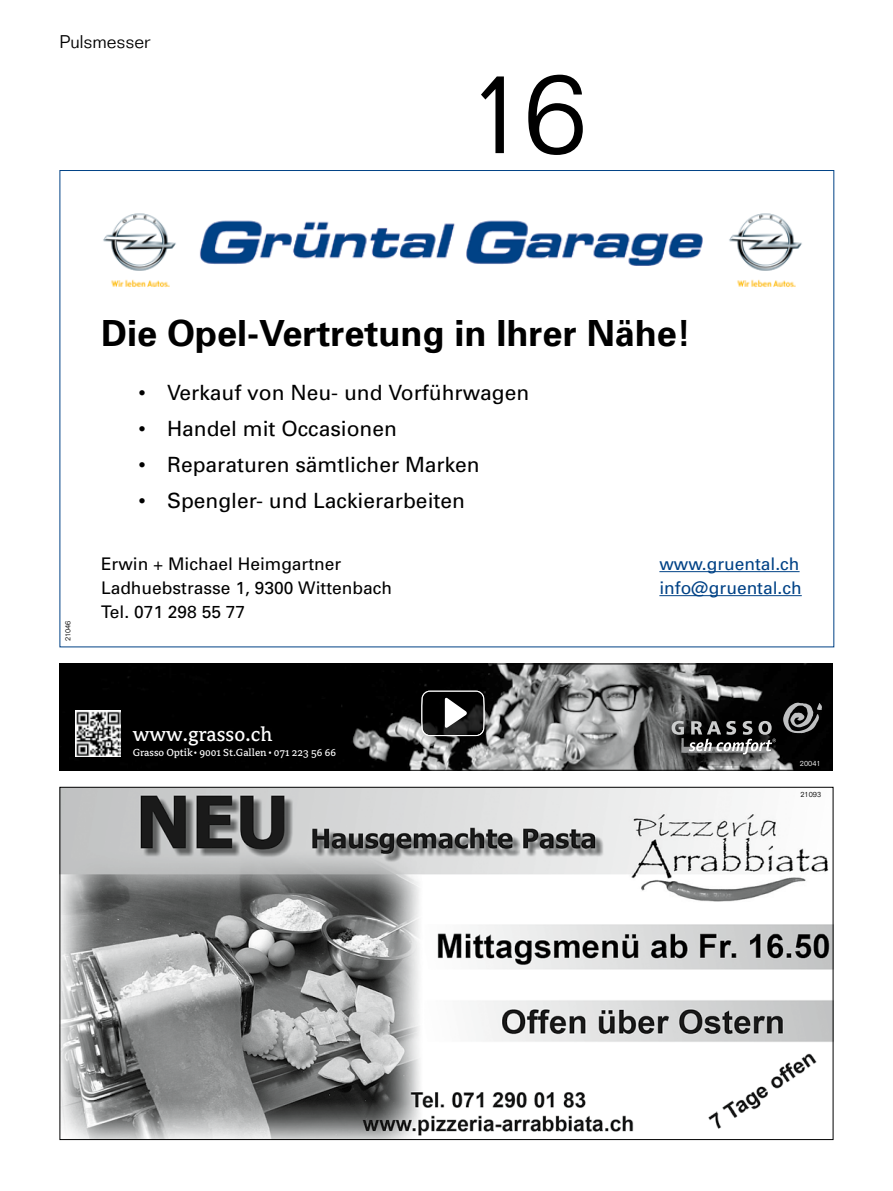
<style>
.page{position:relative;width:893px;height:1191px;background:#fff}
.page>*{position:absolute;margin:0;border:0;box-sizing:border-box;transform-origin:0 0}
.t1{font:300 114px "Folio";color:#000}
.t2{font:700 36px "Univers";color:#000}
.t3{font:22.2px "Avance";color:#fff}
.t4{font:21px "Univers";color:#000}
.t5{font:300 18px "Folio";color:#000}
.t6{font:17.4px/24px "Univers";color:#000}
.t7{font:17.4px/24px "Univers";color:#004286}
.t8{font:11.4px "Avance";color:#fff}
.t9{font:300 7.5px "Folio";color:#000}
.t10{font:300 7.5px "Folio";color:#fff}
.s1{font-size:7.5px}
</style>
<div class="page">
<img style="left:199px;top:220px;width:504px;height:46px">
<hr style="left:659px;top:571px;width:141px;height:1px;background:#004286">
<hr style="left:659px;top:595px;width:143px;height:1px;background:#004286">
<img style="left:729px;top:213px;width:73px;height:75px">
<img style="left:103px;top:213px;width:73px;height:75px">
<img style="left:62px;top:789px;width:769px;height:349px">
<img style="left:62px;top:665px;width:769px;height:103px">
<img style="left:663px;top:697px;width:136px;height:68px">
<svg style="left:672px;top:721px;width:104px;height:33px;background:#585959"></svg>
<svg style="left:783px;top:702px;width:39px;height:31px"></svg>
<div style="left:124px;top:718px;width:220px;height:49px;background:#000"></div>
<svg style="left:421px;top:690px;width:63px;height:46px;background:#404040"></svg>
<img style="left:75px;top:710px;width:46px;height:46px">
<div style="left:60px;top:663px;width:773px;height:107px;border:1px solid #000"></div>
<p class="t5" style="left:60px;top:31px;width:92px">Pulsmesser</p>
<h1 class="t1" style="left:466px;top:45px;width:123px">16</h1>
<h2 class="t2" style="left:101px;top:311px;width:591px">Die Opel-Vertretung in Ihrer Nähe!</h2>
<p class="t4" style="left:139px;top:380px;width:392px">• Verkauf von Neu- und Vorführwagen</p>
<p class="t4" style="left:139px;top:416px;width:260px">• Handel mit Occasionen</p>
<p class="t4" style="left:139px;top:452px;width:343px">• Reparaturen sämtlicher Marken</p>
<p class="t4" style="left:139px;top:488px;width:328px">• Spengler- und Lackierarbeiten</p>
<p class="t9" style="left:63px;top:641px;width:22px;rotate:-90deg">21046</p>
<p class="t6" style="left:101px;top:552px;width:293px">Erwin + Michael Heimgartner<br>Ladhuebstrasse 1, 9300 Wittenbach<br>Tel. 071 298 55 77</p>
<p class="t7" style="left:659px;top:552px;width:144px">www.gruental.ch info@gruental.ch</p>
<p class="t3" style="left:133px;top:723px;width:141px">www.grasso.ch</p>
<p class="t8" style="left:133px;top:747px;width:205px">Grasso Optik <span class="s1">•</span> 9001 St.Gallen <span class="s1">•</span> 071 223 56 66</p>
<p class="t10" style="left:800px;top:758px;width:22px">20041</p>
<p class="t9" style="left:800px;top:790px;width:22px">21093</p>
</div>
